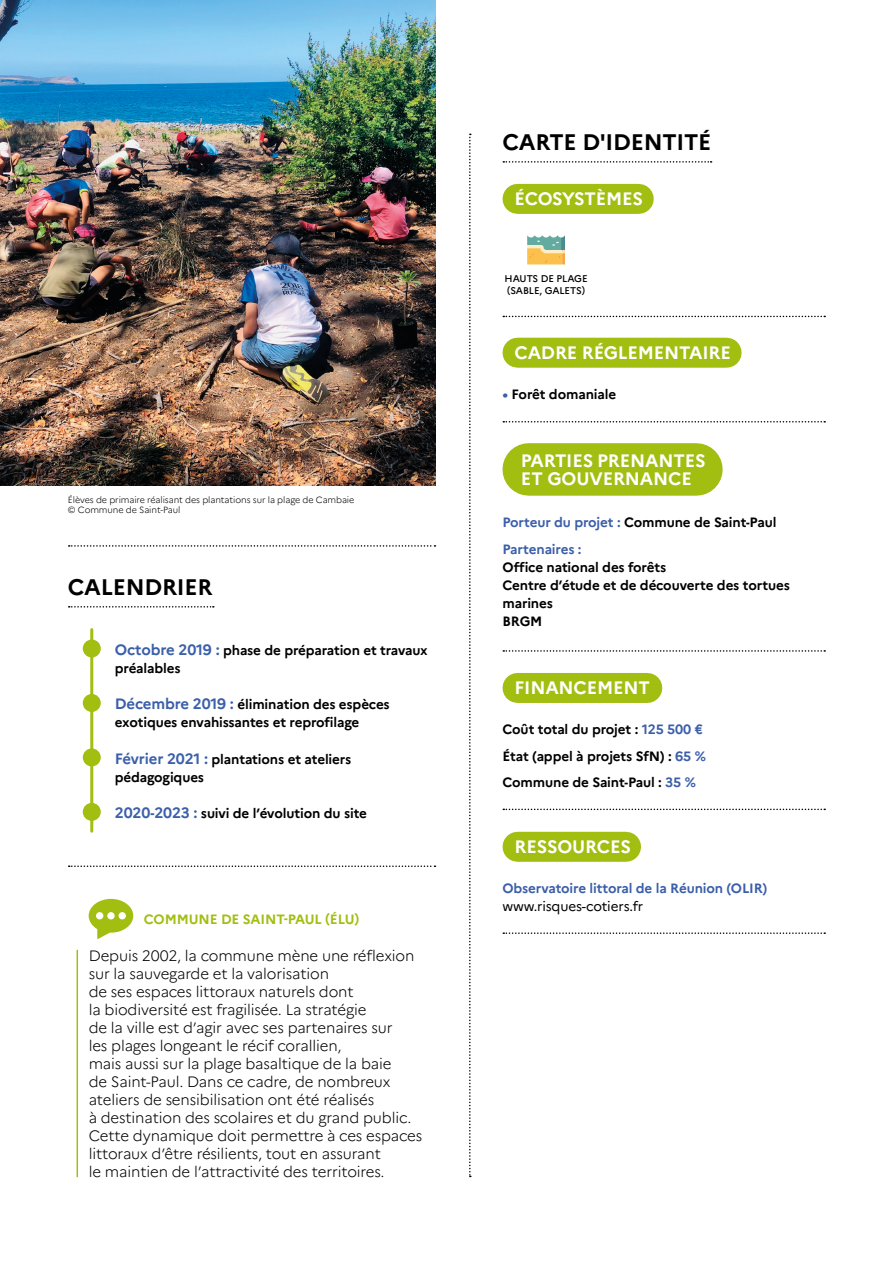
<style>
.page{position:relative;width:893px;height:1263px;background:#fff}
.page>*{position:absolute;margin:0;border:0;box-sizing:border-box;transform-origin:0 0}
.t1{font:700 22.5px "Marianne";letter-spacing:-.01em;color:#000}
.t2{font:700 18px/18px "Marianne";letter-spacing:-.01em;color:#fff}
.t3{font:300 15px/18px "Marianne";letter-spacing:-.01em;color:#000}
.t4{font:700 13.5px/18px "Marianne";letter-spacing:-.01em;color:#000}
.t5{font:700 13.5px/26.5px "Marianne";letter-spacing:-.01em;color:#3b5fa9}
.t6{font:700 13.5px "Marianne";letter-spacing:-.01em;color:#a2be11}
.t7{font:13.5px "Marianne";letter-spacing:-.01em;color:#000}
.t8{font:500 9.75px/12px "Marianne";letter-spacing:-.01em;color:#000}
.t9{font:300 9px/10.5px "Marianne";letter-spacing:-.01em;color:#000}
.s1{font-size:15px;color:#3b5fa9}
.s2{color:#3b5fa9}
.s3{color:#000}
</style>
<div class="page">
<svg style="left:469px;top:134px;width:2px;height:1043px"></svg>
<svg style="left:503px;top:316px;width:322px;height:1px"></svg>
<svg style="left:503px;top:161px;width:209px;height:2px"></svg>
<svg style="left:503px;top:421px;width:322px;height:1px"></svg>
<svg style="left:503px;top:650px;width:322px;height:2px"></svg>
<svg style="left:503px;top:809px;width:322px;height:1px"></svg>
<svg style="left:503px;top:932px;width:322px;height:2px"></svg>
<svg style="left:69px;top:545px;width:366px;height:2px"></svg>
<svg style="left:69px;top:865px;width:366px;height:2px"></svg>
<img style="left:0;top:0;width:435px;height:485px">
<div style="left:517px;top:184px;width:122px;height:30px;background:#a2be11"></div>
<div style="left:517px;top:338px;width:210px;height:30px;background:#a2be11"></div>
<div style="left:529px;top:443px;width:167px;height:53px;background:#a2be11"></div>
<div style="left:517px;top:673px;width:130px;height:30px;background:#a2be11"></div>
<div style="left:517px;top:832px;width:109px;height:30px;background:#a2be11"></div>
<svg style="left:69px;top:606px;width:145px;height:1px"></svg>
<svg style="left:89px;top:899px;width:44px;height:40px"></svg>
<div style="left:96px;top:912px;width:7px;height:7px;background:#fff;border-radius:50%"></div>
<div style="left:107px;top:912px;width:8px;height:7px;background:#fff;border-radius:50%"></div>
<div style="left:119px;top:912px;width:7px;height:7px;background:#fff;border-radius:50%"></div>
<hr style="left:77px;top:950px;width:1px;height:227px;background:#a2be11">
<hr style="left:90px;top:630px;width:3px;height:201px;background:#a2be11">
<div style="left:83px;top:639px;width:18px;height:18px;background:#a2be11;border-radius:50%"></div>
<div style="left:83px;top:694px;width:18px;height:18px;background:#a2be11;border-radius:50%"></div>
<div style="left:83px;top:748px;width:18px;height:18px;background:#a2be11;border-radius:50%"></div>
<div style="left:83px;top:803px;width:18px;height:18px;background:#a2be11;border-radius:50%"></div>
<svg style="left:527px;top:235px;width:38px;height:29px"></svg>
<p class="t9" style="left:68px;top:494px;width:288px">Élèves de primaire réalisant des plantations sur la plage de Cambaie © Commune de Saint-Paul</p>
<h1 class="t1" style="left:68px;top:574px;width:146px">CALENDRIER</h1>
<p class="t4" style="left:115px;top:641px;width:314px"><span class="s1">Octobre 2019 :</span> phase de préparation et travaux préalables</p>
<p class="t4" style="left:115px;top:695px;width:276px"><span class="s1">Décembre 2019 :</span> élimination des espèces exotiques envahissantes et reprofilage</p>
<p class="t4" style="left:115px;top:750px;width:238px"><span class="s1">Février 2021 :</span> plantations et ateliers pédagogiques</p>
<p class="t4" style="left:115px;top:804px;width:254px"><span class="s1">2020-2023 :</span> suivi de l’évolution du site</p>
<p class="t6" style="left:144px;top:911px;width:217px">COMMUNE DE SAINT-PAUL (ÉLU)</p>
<p class="t3" style="left:89px;top:947px;width:335px">Depuis 2002, la commune mène une réflexion sur la sauvegarde et la valorisation<br>de ses espaces littoraux naturels dont<br>la biodiversité est fragilisée. La stratégie<br>de la ville est d’agir avec ses partenaires sur<br>les plages longeant le récif corallien,<br>mais aussi sur la plage basaltique de la baie<br>de Saint-Paul. Dans ce cadre, de nombreux ateliers de sensibilisation ont été réalisés<br>à destination des scolaires et du grand public.<br>Cette dynamique doit permettre à ces espaces littoraux d’être résilients, tout en assurant<br>le maintien de l’attractivité des territoires.</p>
<h1 class="t1" style="left:502px;top:129px;width:210px">CARTE D'IDENTITÉ</h1>
<p class="t2" style="left:515px;top:190px;width:130px">ÉCOSYSTÈMES</p>
<p class="t8" style="left:505px;top:273px;width:85px">HAUTS DE PLAGE (SABLE, GALETS)</p>
<p class="t2" style="left:515px;top:343px;width:218px">CADRE RÉGLEMENTAIRE</p>
<p class="t4" style="left:502px;top:385px;width:115px"><span class="s2">•</span> Forêt domaniale</p>
<p class="t2" style="left:521px;top:452px;width:186px">PARTIES PRENANTES<br>ET GOUVERNANCE</p>
<p class="t5" style="left:502px;top:509px;width:275px">Porteur du projet : <span class="s3">Commune de Saint-Paul<br></span>Partenaires :</p>
<p class="t4" style="left:502px;top:558px;width:289px">Office national des forêts<br>Centre d’étude et de découverte des tortues marines<br>BRGM</p>
<p class="t2" style="left:515px;top:679px;width:137px">FINANCEMENT</p>
<p class="t4" style="left:502px;top:716px;width:205px;line-height:26.5px">Coût total du projet : <span class="s2">125 500 €<br></span>État (appel à projets SfN) : <span class="s2">65 %<br></span>Commune de Saint-Paul : <span class="s2">35 %</span></p>
<p class="t2" style="left:515px;top:838px;width:118px">RESSOURCES</p>
<p class="t5" style="left:502px;top:875px;width:267px">Observatoire littoral de la Réunion (OLIR)</p>
<p class="t7" style="left:502px;top:898px;width:142px">www.risques-cotiers.fr</p>
</div>
